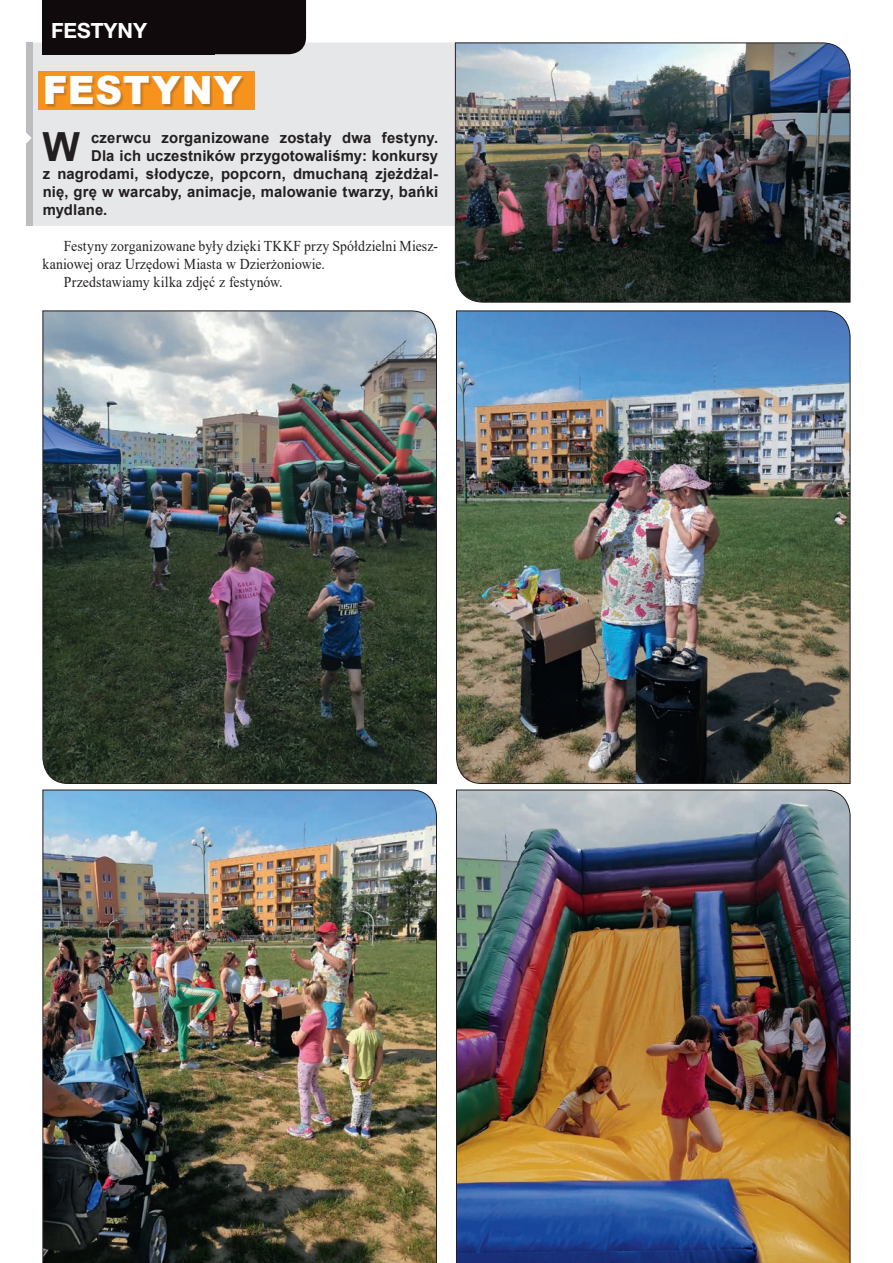
<style>
.page{position:relative;width:893px;height:1263px;background:#fff}
.page>*{position:absolute;margin:0;border:0;box-sizing:border-box;transform-origin:0 0}
.t1{font:700 40.2px "Arial";color:#231f20}
.t2{font:900 39px "Arial";letter-spacing:.025em;color:#fff;scale:.95 1}
.t3{font:700 21px "Helvetica Neue LT Pro";color:#fff}
.t4{font:700 15px "Arial";letter-spacing:.01em;color:#231f20}
.t5{font:15px "Times New Roman";letter-spacing:.01em;color:#231f20;scale:.92 1}
</style>
<div class="page">
<div style="left:33px;top:43px;width:422px;height:183px;background:#e6e7e9"></div>
<div style="left:26px;top:43px;width:7px;height:183px;background:#bcbdc0"></div>
<svg style="left:26px;top:132px;width:6px;height:12px"></svg>
<div style="left:39px;top:71px;width:216px;height:39px;background:#f7931d"></div>
<div style="left:43px;top:0;width:263px;height:54px;background:#110a0c"></div>
<div style="left:46px;top:76px;width:200px;height:33px;background:#231f20;opacity:.25"></div>
<img style="left:455px;top:42px;width:396px;height:261px">
<img style="left:456px;top:789px;width:395px;height:474px">
<img style="left:456px;top:310px;width:395px;height:474px">
<img style="left:42px;top:789px;width:395px;height:474px">
<img style="left:42px;top:310px;width:395px;height:474px">
<h3 class="t3" style="left:51px;top:18px;width:98px">FESTYNY</h3>
<h2 class="t2" style="left:43px;top:62px;width:212px">FESTYNY</h2>
<h1 class="t1" style="left:43px;top:119px;width:39px">W</h1>
<p class="t4" style="left:91px;top:127px;width:349px">czerwcu zorganizowane zostały dwa festyny.</p>
<p class="t4" style="left:91px;top:145px;width:349px">Dla ich uczestników przygotowaliśmy: konkursy</p>
<p class="t4" style="left:43px;top:163px;width:397px">z nagrodami, słodycze, popcorn, dmuchaną zjeżdżal-</p>
<p class="t4" style="left:43px;top:181px;width:397px">nię, grę w warcaby, animacje, malowanie twarzy, bańki</p>
<p class="t4" style="left:43px;top:199px;width:66px">mydlane.</p>
<p class="t5" style="left:64px;top:236px;width:408px">Festyny zorganizowane były dzięki TKKF przy Spółdzielni Miesz-</p>
<p class="t5" style="left:43px;top:254px;width:308px">kaniowej oraz Urzędowi Miasta w Dzierżoniowie.</p>
<p class="t5" style="left:64px;top:272px;width:239px">Przedstawiamy kilka zdjęć z festynów.</p>
</div>
